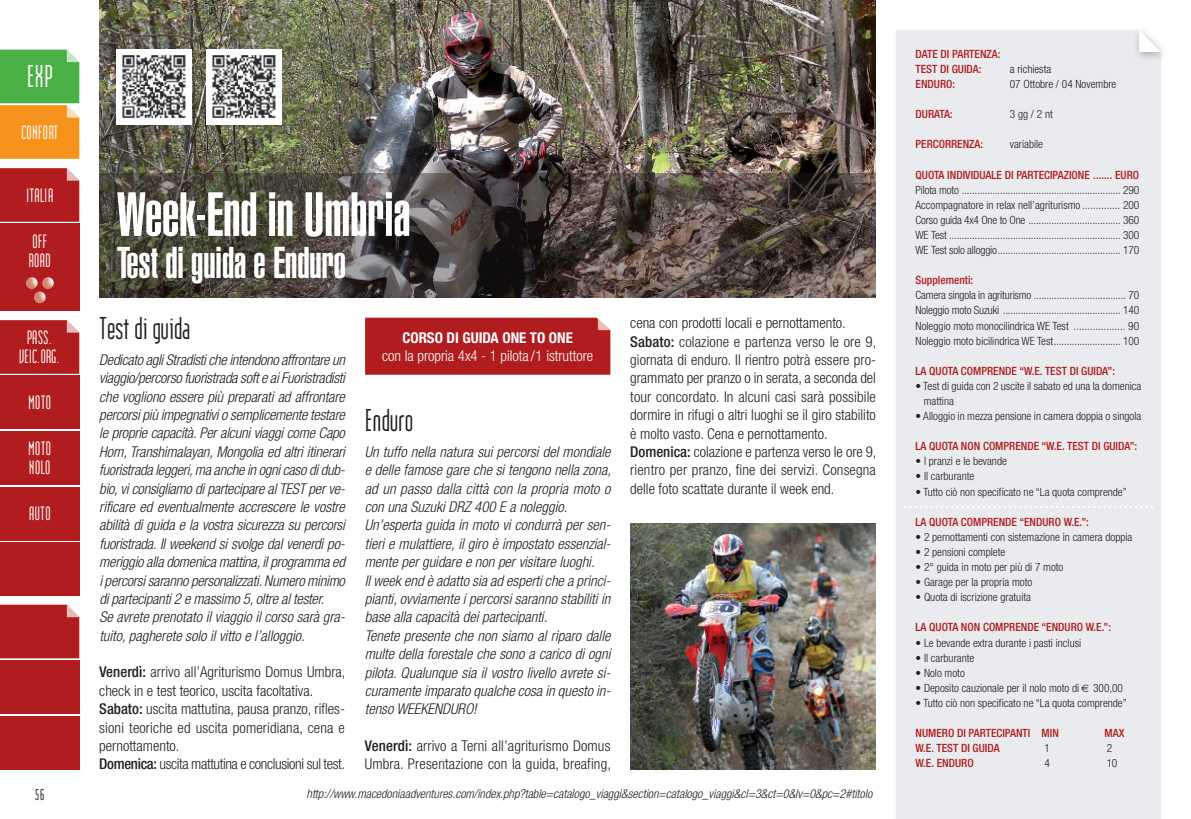
<style>
.page{position:relative;width:1191px;height:819px;background:#fff}
.page>*{position:absolute;margin:0;border:0;box-sizing:border-box;transform-origin:0 0}
.t1{font:900 extra-condensed 61.25px "Helvetica";color:#fff}
.t2{font:900 extra-condensed 43.75px "Helvetica";color:#fff}
.t3{font:31.5px "Assistent";color:#231f20}
.t4{font:31.5px "Assistent";color:#fff}
.t5{font:19.25px/19.2px "Assistent";color:#fff}
.t6{font:19.25px/19.2px "Assistent";letter-spacing:-.02em;color:#fff;text-align:center}
.t7{font:15.75px "Assistent";color:#231f20}
.t8{font:italic 300 condensed 14.88px/18.4px "Helvetica Neue";color:#231f20}
.t9{font:300 condensed 14.88px/18.4px "Helvetica Neue";color:#231f20}
.t10{font:300 condensed 14.88px "Helvetica Neue";color:#fff}
.t11{font:700 condensed 14.88px "Helvetica Neue";color:#fff}
.t12{font:italic 300 condensed 12.25px "Helvetica Neue";color:#231f20}
.t13{font:300 condensed 11.38px/15px "Helvetica Neue";color:#231f20;text-align:justify}
.t14{font:500 condensed 11.38px/15px "Helvetica Neue";color:#b11d1e}
.s1{font-weight:500}
</style>
<div class="page">
<img style="left:630px;top:523px;width:246px;height:246px">
<img style="left:99px;top:0;width:777px;height:173px">
<div style="left:99px;top:173px;width:777px;height:124px;background:#231f20;opacity:.4"></div>
<img style="left:117px;top:50px;width:74px;height:74px">
<img style="left:207px;top:50px;width:74px;height:74px">
<svg style="left:0;top:50px;width:79px;height:109px;background:#a4a53a"></svg>
<div style="left:0;top:224px;width:79px;height:87px;background:#b11d1e"></div>
<svg style="left:0;top:320px;width:79px;height:54px;background:#b32526"></svg>
<div style="left:0;top:375px;width:79px;height:54px;background:#b11d1e"></div>
<div style="left:0;top:431px;width:79px;height:54px;background:#b11d1e"></div>
<div style="left:0;top:486px;width:79px;height:54px;background:#b11d1e"></div>
<div style="left:0;top:542px;width:79px;height:53px;background:#b11d1e"></div>
<div style="left:0;top:604px;width:79px;height:54px;background:#b11d1e"></div>
<div style="left:0;top:660px;width:79px;height:53px;background:#b11d1e"></div>
<div style="left:0;top:715px;width:79px;height:54px;background:#b11d1e"></div>
<svg style="left:0;top:168px;width:79px;height:54px;background:#b32526"></svg>
<div style="left:896px;top:30px;width:265px;height:789px;background:#eaebef"></div>
<img style="left:1129px;top:30px;width:34px;height:36px">
<svg style="left:1139px;top:30px;width:22px;height:22px"></svg>
<svg style="left:26px;top:277px;width:28px;height:26px"></svg>
<div style="left:365px;top:317px;width:245px;height:58px;background:#b11d1e"></div>
<svg style="left:903px;top:505px;width:250px;height:3px"></svg>
<svg style="left:1081px;top:684px;width:7px;height:7px"></svg>
<h3 class="t4" style="left:27px;top:58px;width:27px">EXP</h3>
<p class="t5" style="left:21px;top:122px;width:39px">CONFORT</p>
<p class="t5" style="left:26px;top:185px;width:29px">ITALIA</p>
<p class="t5" style="left:28px;top:232px;width:24px">OFF<br>ROAD</p>
<h1 class="t1" style="left:117px;top:192px;width:295px">Week-End in Umbria</h1>
<h2 class="t2" style="left:117px;top:247px;width:231px">Test di guida e Enduro</h2>
<h3 class="t3" style="left:99px;top:310px;width:92px">Test di guida</h3>
<p class="t8" style="left:99px;top:351px;width:247px">Dedicato agli Stradisti che intendono affrontare un viaggio/percorso fuoristrada soft e ai Fuoristradisti che vogliono essere più preparati ad affrontare percorsi più impegnativi o semplicemente testare le proprie capacità. Per alcuni viaggi come Capo Horn, Transhimalayan, Mongolia ed altri itinerari fuoristrada leggeri,ma anche in ogni caso di dub&shy;bio, vi consigliamo di partecipare al TEST per ve&shy;rificare ed eventualmente accrescere le vostre abilità di guida e la vostra sicurezza su percorsi fuoristrada. Il weekend si svolge dal venerdì po&shy;meriggio alla domenica mattina, il programma ed i percorsi saranno personalizzati. Numero minimo di partecipanti 2 e massimo 5, oltre al tester.<br>Se avrete prenotato il viaggio il corso sarà gra&shy;tuito, pagherete solo il vitto e l’alloggio.</p>
<p class="t9" style="left:99px;top:664px;width:248px"><span class="s1">Venerdì:</span> arrivo all’Agriturismo Domus Umbra, check in e test teorico, uscita facoltativa.<br><span class="s1">Sabato:</span> uscita mattutina, pausa pranzo, rifles&shy;sioni teoriche ed uscita pomeridiana, cena e pernottamento.<br><span class="s1">Domenica:</span> uscita mattutina e conclusioni sul test.</p>
<p class="t6" style="left:19px;top:328px;width:43px">PASS.<br>VEIC.ORG.</p>
<p class="t11" style="left:402px;top:332px;width:172px">CORSO DI GUIDA ONE TO ONE</p>
<p class="t10" style="left:382px;top:350px;width:212px">con la propria 4x4 - 1 pilota /1 istruttore</p>
<p class="t5" style="left:28px;top:393px;width:25px">MOTO</p>
<h3 class="t3" style="left:365px;top:402px;width:50px">Enduro</h3>
<p class="t8" style="left:365px;top:443px;width:248px">Un tuffo nella natura sui percorsi del mondiale e delle famose gare che si tengono nella zona, ad un passo dalla città con la propria moto o con una Suzuki DRZ 400 E a noleggio.<br>Un’esperta guida in moto vi condurrà per sen&shy;tieri e mulattiere, il giro è impostato essenzial&shy;mente per guidare e non per visitare luoghi.<br>Il week end è adatto sia ad esperti che a princi&shy;pianti, ovviamente i percorsi saranno stabiliti in base alla capacità dei partecipanti.<br>Tenete presente che non siamo al riparo dalle multe della forestale che sono a carico di ogni pilota. Qualunque sia il vostro livello avrete si&shy;curamente imparato qualche cosa in questo in&shy;tenso WEEKENDURO!</p>
<p class="t9" style="left:365px;top:737px;width:248px"><span class="s1">Venerdì:</span> arrivo a Terni all’agriturismo Domus<br>Umbra. Presentazione con la guida, breafing,</p>
<p class="t5" style="left:28px;top:439px;width:25px">MOTO<br>NOLO</p>
<p class="t5" style="left:29px;top:504px;width:24px">AUTO</p>
<p class="t9" style="left:630px;top:315px;width:248px">cena con prodotti locali e pernottamento.<br><span class="s1">Sabato:</span> colazione e partenza verso le ore 9, giornata di enduro. Il rientro potrà essere pro&shy;grammato per pranzo o in serata, a seconda del tour concordato. In alcuni casi sarà possibile dormire in rifugi o altri luoghi se il giro stabilito è molto vasto. Cena e pernottamento.<br><span class="s1">Domenica:</span> colazione e partenza verso le ore 9, rientro per pranzo, fine dei servizi. Consegna delle foto scattate durante il week end.</p>
<p class="t7" style="left:35px;top:784px;width:11px">56</p>
<p class="t12" style="left:306px;top:789px;width:567px">http://www.macedoniaadventures.com/index.php?table=catalogo_viaggi&amp;section=catalogo_viaggi&amp;cl=3&amp;ct=0&amp;lv=0&amp;pc=2#titolo</p>
<p class="t14" style="left:915px;top:47px;width:86px">DATE DI PARTENZA:<br>TEST DI GUIDA:</p>
<p class="t13" style="left:1009px;top:62px;width:43px">a richiesta</p>
<p class="t14" style="left:915px;top:77px;width:41px">ENDURO:</p>
<p class="t13" style="left:1009px;top:77px;width:108px">07 Ottobre / 04 Novembre</p>
<p class="t14" style="left:915px;top:107px;width:39px">DURATA:</p>
<p class="t13" style="left:1009px;top:107px;width:44px">3gg/2nt</p>
<p class="t14" style="left:915px;top:138px;width:69px">PERCORRENZA:</p>
<p class="t13" style="left:1009px;top:138px;width:35px">variabile</p>
<p class="t14" style="left:915px;top:168px;width:225px">QUOTA INDIVIDUALE DI PARTECIPAZIONE ....... EURO</p>
<p class="t13" style="left:915px;top:183px;width:225px">Pilota moto .............................................................. 290<br>Accompagnatore in relax nell’agriturismo .............. 200<br>Corso guida 4x4 One to One .................................... 360<br>WE Test ................................................................... 300<br>WE Test solo alloggio................................................ 170</p>
<p class="t14" style="left:915px;top:273px;width:59px">Supplementi:</p>
<p class="t13" style="left:915px;top:289px;width:225px">Camera singola in agriturismo .................................... 70<br>Noleggio moto Suzuki .............................................. 140<br>Noleggio moto monocilindrica WE Test ................... 90<br>Noleggio moto bicilindrica WE Test.......................... 100</p>
<p class="t14" style="left:915px;top:364px;width:201px">LA QUOTA COMPRENDE “W.E. TEST DI GUIDA”:</p>
<p class="t13" style="left:923px;top:379px;width:219px;text-indent:-8px">• Test di guida con 2 uscite il sabato ed una la domenica mattina</p>
<p class="t13" style="left:915px;top:409px;width:227px">• Alloggio in mezza pensione in camera doppia o singola</p>
<p class="t14" style="left:915px;top:439px;width:223px">LA QUOTA NON COMPRENDE “W.E. TEST DI GUIDA”:</p>
<p class="t13" style="left:915px;top:455px;width:93px">• I pranzi e le bevande</p>
<p class="t13" style="left:915px;top:470px;width:60px">• Il carburante</p>
<p class="t13" style="left:915px;top:485px;width:213px">• Tutto ciò non specificato ne “La quota comprende”</p>
<p class="t14" style="left:915px;top:515px;width:175px">LA QUOTA COMPRENDE “ENDURO W.E.”:</p>
<p class="t13" style="left:915px;top:530px;width:218px">• 2 pernottamenti con sistemazione in camera doppia</p>
<p class="t13" style="left:915px;top:545px;width:91px">• 2 pensioni complete</p>
<p class="t13" style="left:915px;top:560px;width:149px">• 2° guida in moto per più di 7 moto</p>
<p class="t13" style="left:915px;top:575px;width:118px">• Garage per la propria moto</p>
<p class="t13" style="left:915px;top:590px;width:117px">• Quota di iscrizione gratuita</p>
<p class="t14" style="left:915px;top:621px;width:197px">LA QUOTA NON COMPRENDE “ENDURO W.E.”:</p>
<p class="t13" style="left:915px;top:636px;width:167px">• Le bevande extra durante i pasti inclusi</p>
<p class="t13" style="left:915px;top:651px;width:60px">• Il carburante</p>
<p class="t13" style="left:915px;top:666px;width:51px">• Nolo moto</p>
<p class="t13" style="left:915px;top:681px;width:209px">• Deposito cauzionale per il nolo moto di 300,00</p>
<p class="t13" style="left:915px;top:696px;width:213px">• Tutto ciò non specificato ne “La quota comprende”</p>
<p class="t14" style="left:915px;top:726px;width:145px">NUMERO DI PARTECIPANTI MIN</p>
<p class="t14" style="left:1104px;top:726px;width:21px">MAX</p>
<p class="t14" style="left:915px;top:741px;width:86px">W.E. TEST DI GUIDA</p>
<p class="t13" style="left:1044px;top:741px;width:7px">1</p>
<p class="t13" style="left:1106px;top:741px;width:7px">2</p>
<p class="t14" style="left:915px;top:756px;width:60px">W.E. ENDURO</p>
<p class="t13" style="left:1044px;top:756px;width:7px">4</p>
<p class="t13" style="left:1106px;top:756px;width:12px">10</p>
</div>
